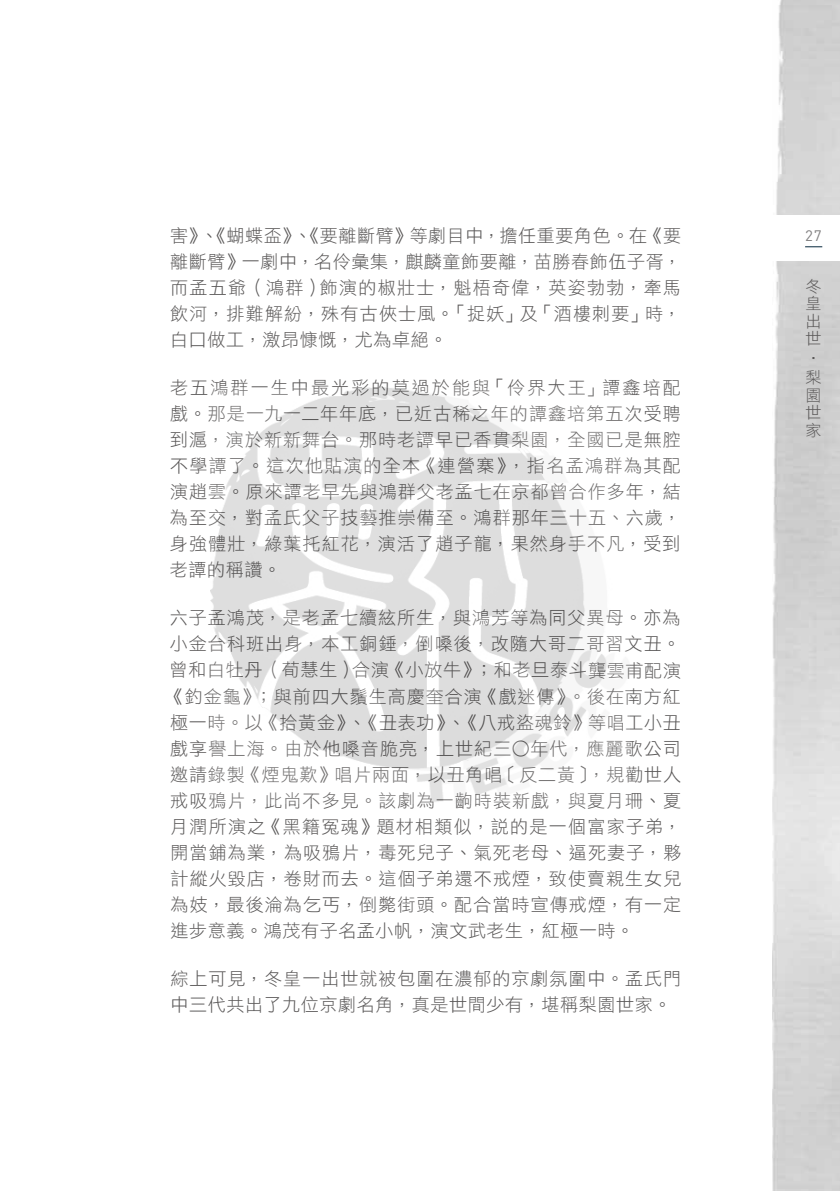
<style>
.page{position:relative;width:840px;height:1191px;background:#fff}
.page>*{position:absolute;margin:0;border:0;box-sizing:border-box;transform-origin:0 0}
.t1{font:18px/26px "DF Li Hei Std W3";letter-spacing:.06em;color:#595757;text-align:justify}
.t2{font:18px "DF Li Hei Std W3";letter-spacing:.04em;color:#595757}
.t3{font:18px "DF Li Hei Std W3";letter-spacing:.035em;color:#595757}
.t4{font:16px/17.6px "DF Li Hei Std W3";color:#595757;text-align:justify}
.t5{font:15px "DIN Pro";color:#807f80}
</style>
<div class="page">
<img style="left:772px;top:0;width:67px;height:1191px">
<div style="left:763px;top:215px;width:76px;height:46px;background:#fff"></div>
<svg style="left:805px;top:246px;width:16px;height:1px"></svg>
<img style="left:210px;top:387px;width:397px;height:415px">
<p class="t3" style="left:170px;top:226px;width:512px">害》、《蝴蝶盃》、《要離斷臂》等劇目中，擔任重要角色。在《要</p>
<p class="t5" style="left:804px;top:225px;width:18px">27</p>
<p class="t1" style="left:170px;top:248px;width:512px">離斷臂》一劇中，名伶彙集，麒麟童飾要離，苗勝春飾伍子胥，而孟五爺（鴻群）飾演的椒壯士，魁梧奇偉，英姿勃勃，牽馬飲河，排難解紛，殊有古俠士風。「捉妖」及「酒樓刺要」時，白口做工，激昂慷慨，尤為卓絕。</p>
<p class="t1" style="left:170px;top:374px;width:512px">老五鴻群一生中最光彩的莫過於能與「伶界大王」譚鑫培配戲。那是一九一二年年底，已近古稀之年的譚鑫培第五次受聘到滬，演於新新舞台。那時老譚早已香貫梨園，全國已是無腔不學譚了。這次他貼演的全本《連營寨》，指名孟鴻群為其配演趙雲。原來譚老早先與鴻群父老孟七在京都曾合作多年，結為至交，對孟氏父子技藝推崇備至。鴻群那年三十五、六歲，身強體壯，綠葉托紅花，演活了趙子龍，果然身手不凡，受到老譚的稱讚。</p>
<p class="t1" style="left:170px;top:604px;width:512px">六子孟鴻茂，是老孟七續絃所生，與鴻芳等為同父異母。亦為</p>
<p class="t1" style="left:170px;top:630px;width:512px">小金台科班出身，本工銅錘，倒嗓後，改隨大哥二哥習文丑。</p>
<p class="t2" style="left:169px;top:660px;width:512px">曾和白牡丹（荀慧生）合演《小放牛》；和老旦泰斗龔雲甫配演</p>
<p class="t1" style="left:165px;top:682px;width:517px">《釣金龜》；與前四大鬚生高慶奎合演《戲迷傳》。後在南方紅</p>
<p class="t2" style="left:170px;top:712px;width:512px">極一時。以《拾黃金》、《丑表功》、《八戒盜魂鈴》等唱工小丑</p>
<p class="t1" style="left:170px;top:734px;width:512px">戲享譽上海。由於他嗓音脆亮，上世紀三○年代，應麗歌公司</p>
<p class="t1" style="left:170px;top:760px;width:512px">邀請錄製《煙鬼歎》唱片兩面，以丑角唱〔反二黃〕，規勸世人</p>
<p class="t1" style="left:170px;top:786px;width:512px">戒吸鴉片，此尚不多見。該劇為一齣時裝新戲，與夏月珊、夏</p>
<p class="t1" style="left:170px;top:812px;width:512px">月潤所演之《黑籍冤魂》題材相類似，說的是一個富家子弟，</p>
<p class="t1" style="left:170px;top:838px;width:512px">開當鋪為業，為吸鴉片，毒死兒子、氣死老母、逼死妻子，夥</p>
<p class="t1" style="left:170px;top:864px;width:512px">計縱火毀店，卷財而去。這個子弟還不戒煙，致使賣親生女兒</p>
<p class="t1" style="left:170px;top:890px;width:512px">為妓，最後淪為乞丐，倒斃街頭。配合當時宣傳戒煙，有一定</p>
<p class="t3" style="left:170px;top:920px;width:465px">進步意義。鴻茂有子名孟小帆，演文武老生，紅極一時。</p>
<p class="t1" style="left:170px;top:964px;width:512px">綜上可見，冬皇一出世就被包圍在濃郁的京劇氛圍中。孟氏門中三代共出了九位京劇名角，真是世間少有，堪稱梨園世家。</p>
<p class="t4" style="left:805px;top:277px;width:17px">冬皇出世</p>
<p class="t4" style="left:822px;top:350px;width:17px;rotate:90deg">‧</p>
<p class="t4" style="left:805px;top:368px;width:17px">梨園世家</p>
</div>
